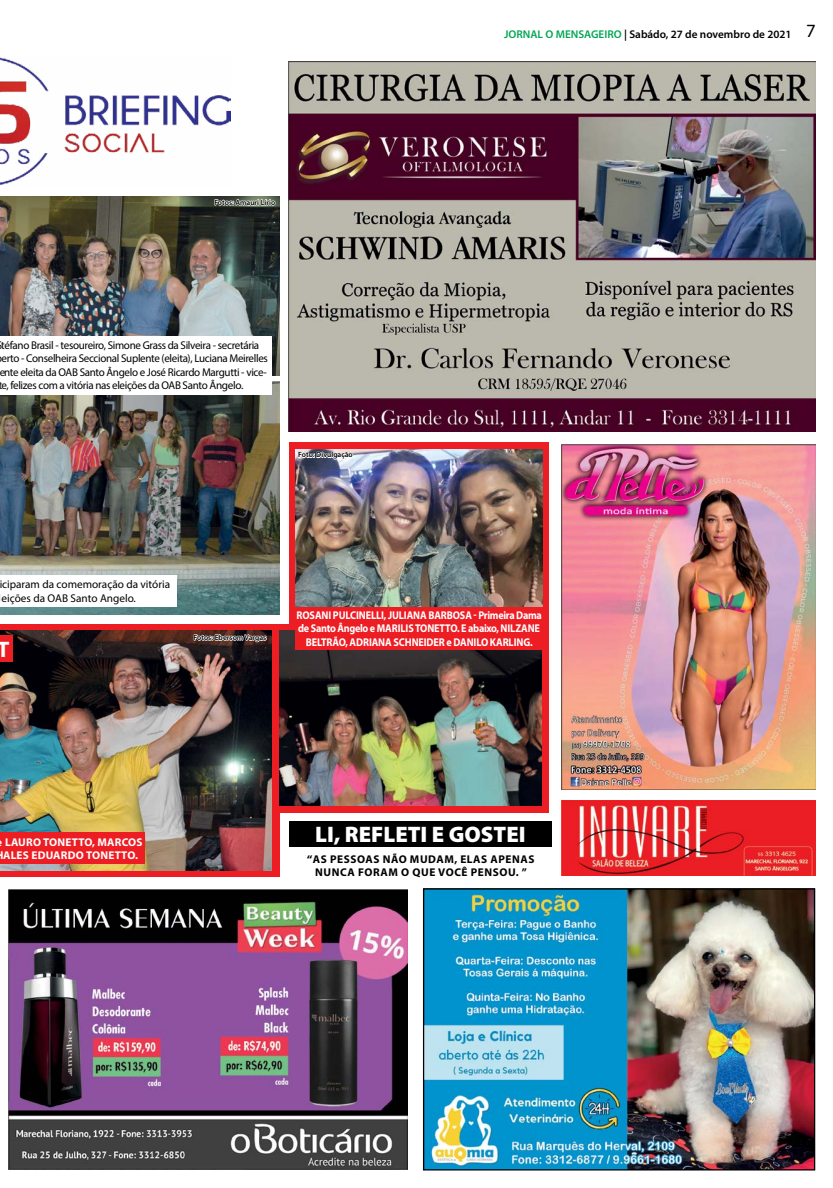
<style>
.page{position:relative;width:833px;height:1188px;background:#fff}
.page>*{position:absolute;margin:0;border:0;box-sizing:border-box;transform-origin:0 0}
.t1{font:900 22.5px "Myriad Pro";color:#fff}
.t2{font:700 22.5px "Myriad Pro";color:#fff}
.t3{font:11.25px/13.5px "Myriad Pro";letter-spacing:-.03em;color:#000}
.t4{font:700 11.25px/13.5px "Myriad Pro";letter-spacing:-.01em;color:#fff;text-align:center;scale:.9 1}
.t5{font:700 11.25px/13px "Myriad Pro";letter-spacing:.05em;color:#000;text-align:center;scale:1.1 1}
.t6{font:11.25px/13.5px "Myriad Pro";color:#000}
.t7{font:600 11.25px "Myriad Pro";color:#000}
.t8{font:700 11.25px/13.5px "Myriad Pro";letter-spacing:.02em;color:#fff}
.t9{font:600 7.5px "Myriad Pro";color:#000}
.s1{color:#00a651}
.s2{font-weight:400;font-size:18.75px}
</style>
<div class="page">
<img style="left:425px;top:890px;width:388px;height:278px">
<div style="left:423px;top:888px;width:392px;height:282px;border:1px solid #000"></div>
<img style="left:9px;top:889px;width:399px;height:280px">
<img style="left:561px;top:800px;width:254px;height:75px">
<img style="left:0;top:57px;width:230px;height:128px">
<img style="left:288px;top:62px;width:528px;height:370px">
<img style="left:561px;top:444px;width:254px;height:344px">
<div style="left:0;top:624px;width:548px;height:188px;background:#ed1d24"></div>
<div style="left:289px;top:442px;width:259px;height:205px;background:#ed1d24"></div>
<div style="left:0;top:680px;width:279px;height:196px;background:#ed1d24"></div>
<div style="left:289px;top:821px;width:262px;height:25px;background:#000"></div>
<img style="left:0;top:381px;width:279px;height:233px">
<img style="left:0;top:197px;width:279px;height:178px">
<img style="left:0;top:630px;width:272px;height:240px">
<img style="left:296px;top:449px;width:246px;height:158px">
<img style="left:279px;top:630px;width:263px;height:175px">
<div style="left:0;top:336px;width:272px;height:59px;background:#fff"></div>
<div style="left:0;top:575px;width:177px;height:31px;background:#fff"></div>
<div style="left:0;top:832px;width:145px;height:32px;background:#ed1d24"></div>
<div style="left:296px;top:607px;width:247px;height:42px;background:#ed1d24"></div>
<div style="left:0;top:635px;width:12px;height:27px;background:#ed1d24"></div>
<svg style="left:193px;top:630px;width:74px;height:20px"></svg>
<svg style="left:214px;top:196px;width:62px;height:14px"></svg>
<svg style="left:297px;top:449px;width:56px;height:19px"></svg>
<p class="t7" style="left:504px;top:27px;width:313px"><span class="s1">JORNAL O MENSAGEIRO</span> | Sabádo, 27 de novembro de 2021 <span class="s2">7</span></p>
<p class="t9" style="left:214px;top:197px;width:62px">Fotos: Amauri Lírio</p>
<p class="t3" style="left:-1px;top:338px;width:270px">téfano Brasil - tesoureiro, Simone Grass da Silveira - secretária erto - Conselheira Seccional Suplente (eleita), Luciana Meirelles ente eleita da OAB Santo Ângelo e José Ricardo Margutti - vice&shy;e, felizes com a vitória nas eleições da OAB Santo Ângelo.</p>
<p class="t9" style="left:298px;top:450px;width:56px">Foto: Divulgação</p>
<p class="t6" style="left:-1px;top:577px;width:173px">iciparam da comemoração da vitória leições da OAB Santo Angelo.</p>
<h1 class="t2" style="left:-2px;top:634px;width:14px">T</h1>
<p class="t9" style="left:194px;top:632px;width:74px">Fotos: Ebersom Vargas</p>
<p class="t4" style="left:296px;top:607px;width:274px">ROSANI PULCINELLI, JULIANA BARBOSA - Primeira Dama de Santo Ângelo e MARILIS TONETTO. E abaixo, NILZANE<br>BELTRÃO, ADRIANA SCHNEIDER e DANILO KARLING.</p>
<p class="t8" style="left:3px;top:834px;width:141px">LAURO TONETTO, MARCOS<br>ALES EDUARDO TONETTO.</p>
<h1 class="t1" style="left:315px;top:818px;width:212px">LI, REFLETI E GOSTEI</h1>
<p class="t5" style="left:307px;top:852px;width:208px">“AS PESSOAS NÃO MUDAM, ELAS APENAS<br>NUNCA FORAM O QUE VOCÊ PENSOU. ”</p>
</div>
